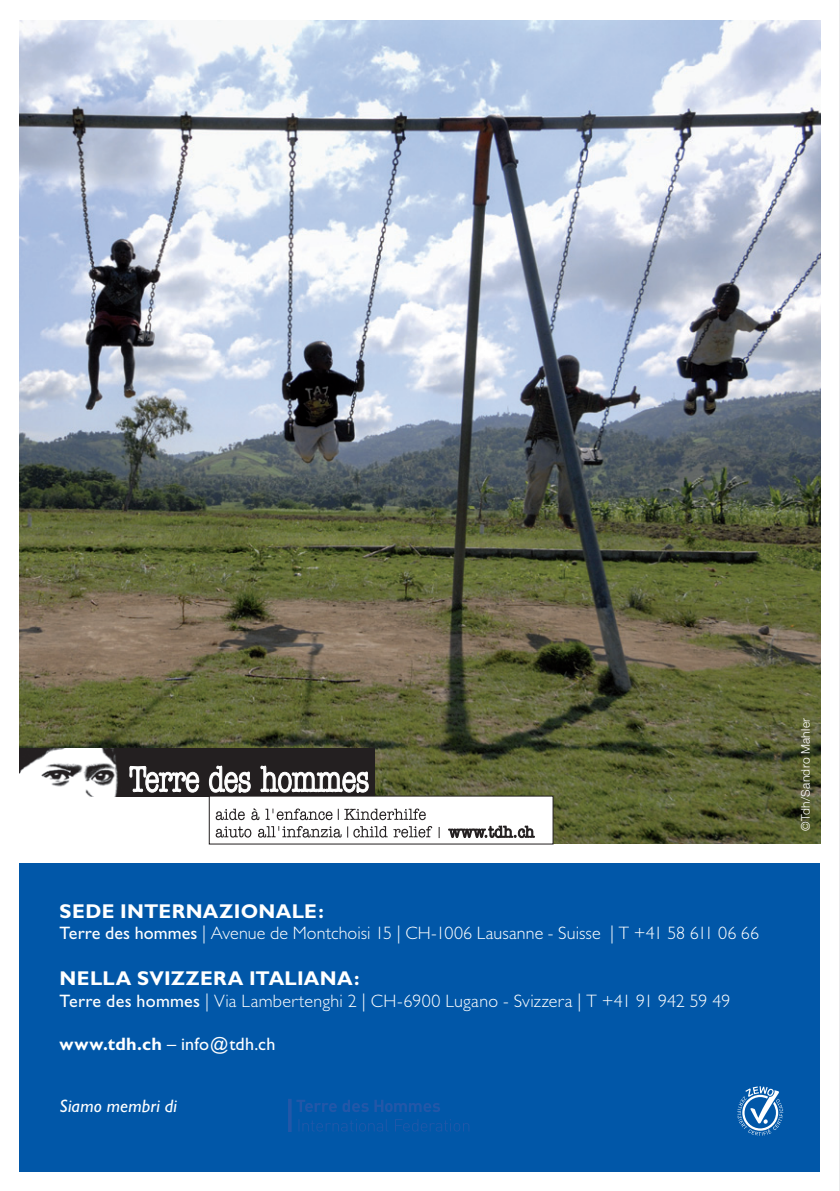
<style>
.page{position:relative;width:840px;height:1191px;background:#fff}
.page>*{position:absolute;margin:0;border:0;box-sizing:border-box;transform-origin:0 0}
.t1{font:700 20px "Gill Sans";letter-spacing:.015em;color:#fff}
.t2{font:300 18px "Gill Sans";letter-spacing:.01em;color:#fff}
.t3{font:18px "Gill Sans";letter-spacing:.01em;color:#fff}
.t4{font:italic 18px "Gill Sans";letter-spacing:.01em;color:#fff}
.t5{font:300 12px "Helvetica Neue";letter-spacing:.025em;color:#fff}
.s1{font-weight:400}
.s2{font-weight:700}
</style>
<div class="page">
<img style="left:20px;top:20px;width:799px;height:823px">
<div style="left:11px;top:763px;width:202px;height:88px;background:#fff"></div>
<img style="left:20px;top:748px;width:354px;height:48px">
<svg style="left:129px;top:766px;width:70px;height:26px"></svg>
<svg style="left:209px;top:766px;width:41px;height:27px"></svg>
<svg style="left:260px;top:766px;width:108px;height:27px"></svg>
<div style="left:209px;top:795px;width:344px;height:49px;background:#fff;border:1px solid #231f20"></div>
<svg style="left:215px;top:808px;width:29px;height:12px"></svg>
<svg style="left:251px;top:808px;width:8px;height:12px"></svg>
<svg style="left:265px;top:808px;width:67px;height:12px"></svg>
<svg style="left:215px;top:826px;width:36px;height:11px"></svg>
<svg style="left:258px;top:826px;width:83px;height:11px"></svg>
<svg style="left:393px;top:826px;width:39px;height:11px"></svg>
<svg style="left:447px;top:825px;width:87px;height:18px"></svg>
<svg style="left:338px;top:808px;width:87px;height:12px"></svg>
<svg style="left:347px;top:826px;width:40px;height:11px"></svg>
<div style="left:20px;top:863px;width:799px;height:308px;background:#0157a8"></div>
<svg style="left:737px;top:1086px;width:45px;height:49px"></svg>
<svg style="left:288px;top:1099px;width:181px;height:32px"></svg>
<hr style="left:839px;top:0;width:1px;height:1191px;background:#d4d5d7">
<p class="t1" style="left:60px;top:899px;width:265px">SEDE INTERNAZIONALE:</p>
<p class="t2" style="left:60px;top:923px;width:700px"><span class="s1">Terre des hommes</span> | Avenue de Montchoisi 15 | CH-1006 Lausanne - Suisse | T +41 58 611 06 66</p>
<p class="t1" style="left:60px;top:966px;width:301px">NELLA SVIZZERA ITALIANA:</p>
<p class="t2" style="left:60px;top:990px;width:672px"><span class="s1">Terre des hommes</span> | Via Lambertenghi 2 | CH-6900 Lugano - Svizzera | T +41 91 942 59 49</p>
<p class="t3" style="left:60px;top:1033px;width:217px"><span class="s2">www.tdh.ch</span> – info@tdh.ch</p>
<p class="t4" style="left:60px;top:1095px;width:119px">Siamo membri di</p>
<p class="t5" style="left:797px;top:831px;width:114px;rotate:-90deg">©Tdh/Sandro Mahler</p>
</div>
